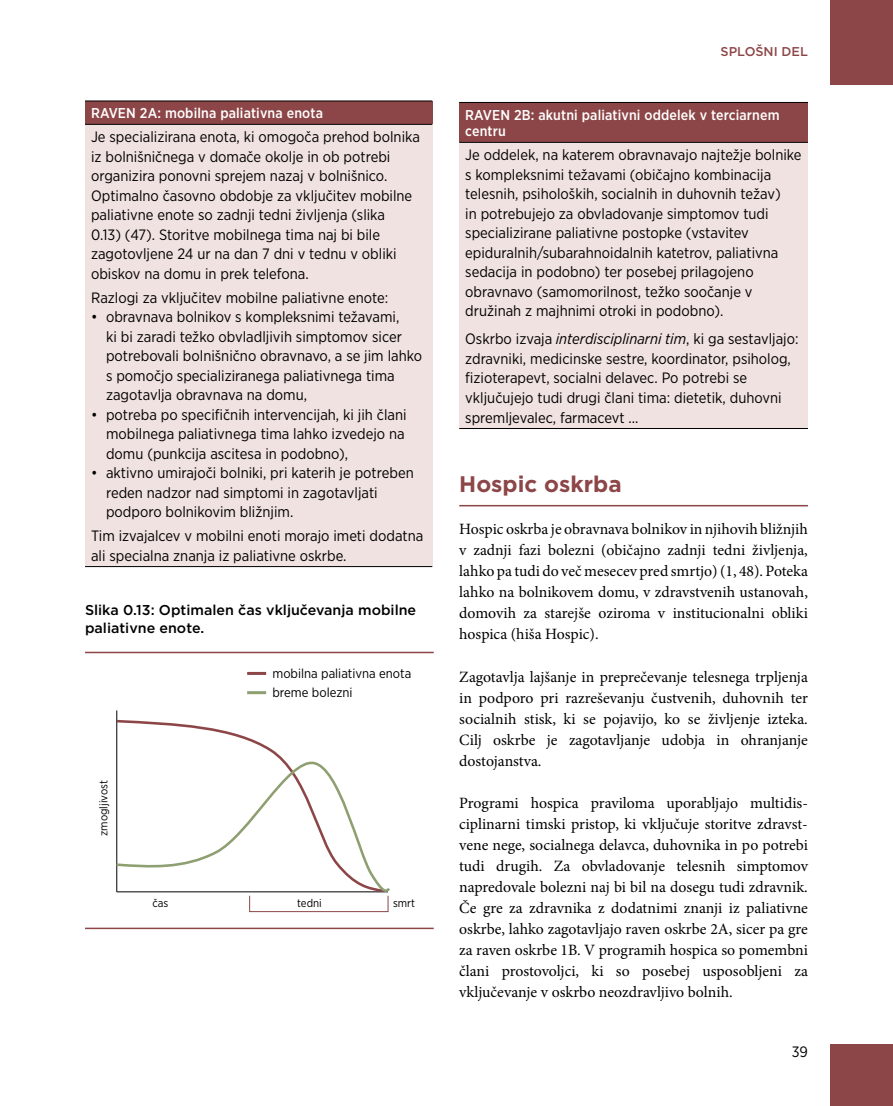
<style>
.page{position:relative;width:893px;height:1106px;background:#fff}
.page>*{position:absolute;margin:0;border:0;box-sizing:border-box;transform-origin:0 0}
.t1{font:700 22.5px "Gotham";color:#8d4648}
.t2{font:15.75px/21px "Minion Pro";color:#000;text-align:justify}
.t3{font:15px/19.5px "Gotham Narrow";color:#000}
.t4{font:500 14.25px/16.5px "Gotham Narrow";letter-spacing:.01em;color:#fff}
.t5{font:500 14.25px/18px "Gotham";color:#000}
.t6{font:13.05px/18.8px "Gotham Narrow";color:#000}
.t7{font:500 12.75px "Gotham";color:#8d4648}
.t8{font:11.25px "Gotham Narrow";color:#000}
.s1{font-style:italic}
</style>
<div class="page">
<div style="left:831px;top:1044px;width:62px;height:62px;background:#8d4648"></div>
<div style="left:831px;top:0;width:62px;height:85px;background:#8d4648"></div>
<div style="left:85px;top:101px;width:347px;height:23px;background:#8d4648"></div>
<div style="left:85px;top:124px;width:347px;height:442px;background:#f0e2e0"></div>
<hr style="left:85px;top:101px;width:347px;height:1px;background:#000">
<hr style="left:85px;top:124px;width:347px;height:1px;background:#000">
<hr style="left:85px;top:566px;width:347px;height:1px;background:#000">
<hr style="left:116px;top:710px;width:1px;height:182px;background:#000">
<svg style="left:116px;top:718px;width:167px;height:41px"></svg>
<svg style="left:116px;top:759px;width:274px;height:139px"></svg>
<hr style="left:85px;top:651px;width:349px;height:2px;background:#8d4648">
<hr style="left:85px;top:927px;width:349px;height:2px;background:#8d4648">
<hr style="left:247px;top:672px;width:19px;height:3px;background:#8d4648">
<hr style="left:247px;top:691px;width:19px;height:3px;background:#8e9f71">
<div style="left:249px;top:895px;width:139px;height:17px;border:1px solid #8d4648"></div>
<hr style="left:459px;top:505px;width:349px;height:1px;background:#8d4648">
<div style="left:459px;top:102px;width:349px;height:40px;background:#8d4648"></div>
<div style="left:459px;top:142px;width:349px;height:286px;background:#f0e2e0"></div>
<hr style="left:459px;top:102px;width:349px;height:1px;background:#000">
<hr style="left:459px;top:142px;width:349px;height:1px;background:#000">
<hr style="left:459px;top:428px;width:349px;height:1px;background:#000">
<p class="t4" style="left:91px;top:105px;width:233px">RAVEN 2A: mobilna paliativna enota</p>
<p class="t3" style="left:91px;top:127px;width:330px">Je specializirana enota, ki omogoča prehod bolnika iz bolnišničnega v domače okolje in ob potrebi organizira ponovni sprejem nazaj v bolnišnico.<br>Optimalno časovno obdobje za vključitev mobilne paliativne enote so zadnji tedni življenja (slika<br>0.13) (47). Storitve mobilnega tima naj bi bile zagotovljene 24 ur na dan 7 dni v tednu v obliki obiskov na domu in prek telefona.</p>
<p class="t3" style="left:91px;top:287px;width:299px">Razlogi za vključitev mobilne paliativne enote:</p>
<p class="t3" style="left:106px;top:307px;width:318px;text-indent:-15px">• obravnava bolnikov s kompleksnimi težavami,<br>ki bi zaradi težko obvladljivih simptomov sicer potrebovali bolnišnično obravnavo, a se jim lahko s pomočjo specializiranega paliativnega tima zagotavlja obravnava na domu,</p>
<p class="t3" style="left:106px;top:404px;width:302px;text-indent:-15px">• potreba po specifičnih intervencijah, ki jih člani mobilnega paliativnega tima lahko izvedejo na domu (punkcija ascitesa in podobno),</p>
<p class="t3" style="left:106px;top:463px;width:309px;text-indent:-15px">• aktivno umirajoči bolniki, pri katerih je potreben reden nadzor nad simptomi in zagotavljati podporo bolnikovim bližnjim.</p>
<p class="t3" style="left:91px;top:526px;width:334px">Tim izvajalcev v mobilni enoti morajo imeti dodatna ali specialna znanja iz paliativne oskrbe.</p>
<p class="t5" style="left:85px;top:600px;width:333px">Slika 0.13: Optimalen čas vključevanja mobilne paliativne enote.</p>
<p class="t8" style="left:96px;top:836px;width:57px;rotate:-90deg">zmogljivost</p>
<p class="t6" style="left:272px;top:664px;width:140px">mobilna paliativna enota breme bolezni</p>
<p class="t8" style="left:153px;top:896px;width:17px">čas</p>
<p class="t8" style="left:297px;top:896px;width:26px">tedni</p>
<p class="t8" style="left:393px;top:896px;width:24px">smrt</p>
<p class="t7" style="left:721px;top:44px;width:89px">SPLOŠNI DEL</p>
<p class="t4" style="left:465px;top:106px;width:316px">RAVEN 2B: akutni paliativni oddelek v terciarnem centru</p>
<p class="t3" style="left:465px;top:145px;width:338px">Je oddelek, na katerem obravnavajo najtežje bolnike s kompleksnimi težavami (običajno kombinacija telesnih, psiholoških, socialnih in duhovnih težav)<br>in potrebujejo za obvladovanje simptomov tudi specializirane paliativne postopke (vstavitev epiduralnih/subarahnoidalnih katetrov, paliativna sedacija in podobno) ter posebej prilagojeno obravnavo (samomorilnost, težko soočanje v družinah z majhnimi otroki in podobno).</p>
<p class="t3" style="left:465px;top:329px;width:335px">Oskrbo izvaja <span class="s1">interdisciplinarni tim</span>, ki ga sestavljajo: zdravniki, medicinske sestre, koordinator, psiholog, fizioterapevt, socialni delavec. Po potrebi se vključujejo tudi drugi člani tima: dietetik, duhovni spremljevalec, farmacevt ...</p>
<h1 class="t1" style="left:459px;top:469px;width:164px">Hospic oskrba</h1>
<p class="t2" style="left:459px;top:519px;width:350px">Hospic oskrba je obravnava bolnikov in njihovih bližnjih v zadnji fazi bolezni (običajno zadnji tedni življenja, lahko pa tudi do več mesecev pred smrtjo) (1, 48). Poteka lahko na bolnikovem domu, v zdravstvenih ustanovah, domovih za starejše oziroma v institucionalni obliki hospica (hiša Hospic).</p>
<p class="t2" style="left:459px;top:666px;width:350px">Zagotavlja lajšanje in preprečevanje telesnega trpljenja in podporo pri razreševanju čustvenih, duhovnih ter socialnih stisk, ki se pojavijo, ko se življenje izteka.<br>Cilj oskrbe je zagotavljanje udobja in ohranjanje dostojanstva.</p>
<p class="t2" style="left:459px;top:792px;width:350px">Programi hospica praviloma uporabljajo multidis&shy;ciplinarni timski pristop, ki vključuje storitve zdravst&shy;vene nege, socialnega delavca, duhovnika in po potrebi tudi drugih. Za obvladovanje telesnih simptomov napredovale bolezni naj bi bil na dosegu tudi zdravnik.<br>Če gre za zdravnika z dodatnimi znanji iz paliativne oskrbe, lahko zagotavljajo raven oskrbe 2A, sicer pa gre za raven oskrbe 1B. V programih hospica so pomembni člani prostovoljci, ki so posebej usposobljeni za vključevanje v oskrbo neozdravljivo bolnih.</p>
<p class="t3" style="left:792px;top:1041px;width:18px">39</p>
</div>
